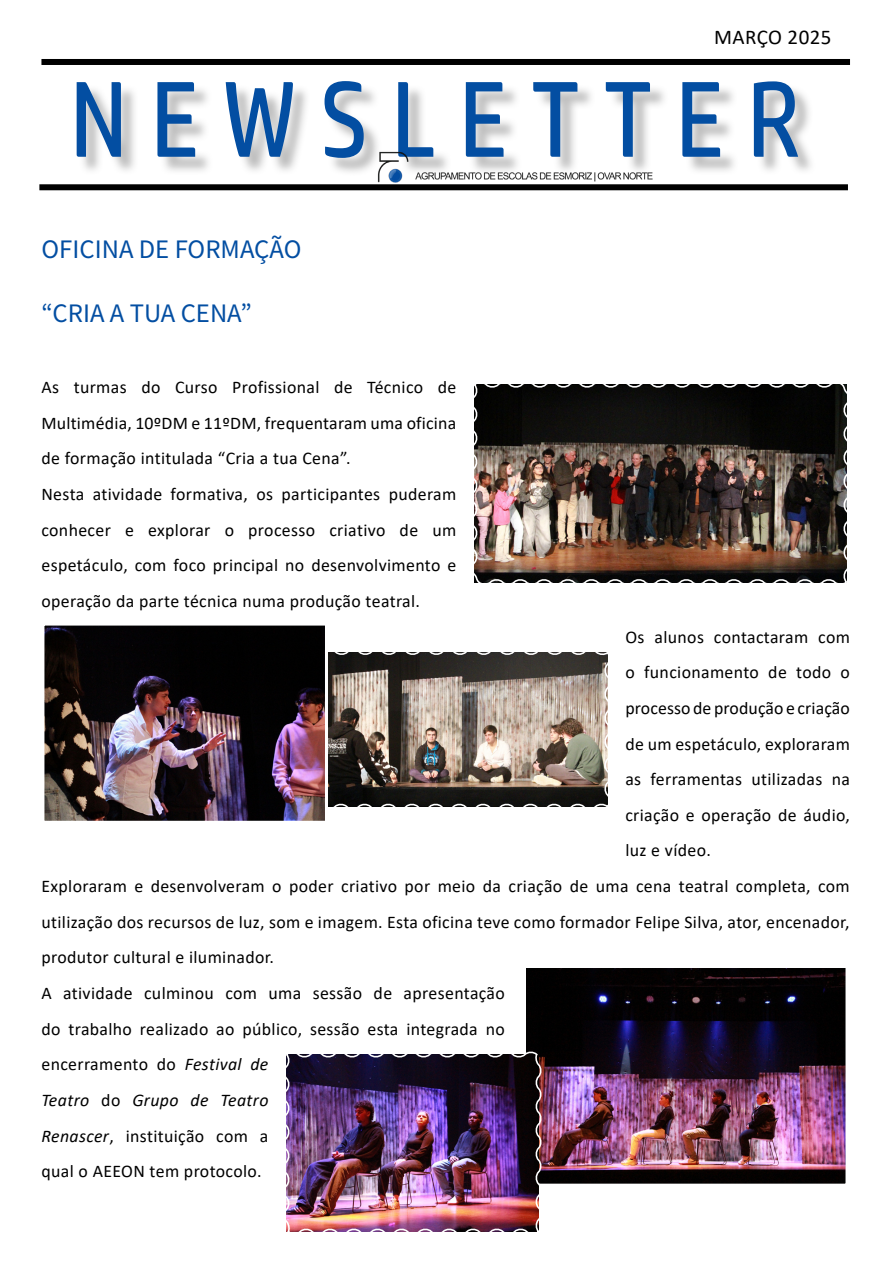
<style>
.page{position:relative;width:893px;height:1263px;background:#fff}
.page>*{position:absolute;margin:0;border:0;box-sizing:border-box;transform-origin:0 0}
.t1{font:103.5px "HP Simplified Hans";letter-spacing:.26em;color:#034ea2;scale:.87 1}
.t2{font:26.7px "Source Sans Variable";color:#034ea2}
.t3{font:21px "Calibri";letter-spacing:.02em;color:#000}
.t4{font:17.85px/35.7px "Calibri";letter-spacing:.02em;color:#000}
.t5{font:italic 17.85px "Calibri";letter-spacing:.02em;color:#000}
.s1{font-style:italic}
.s2{font-style:normal}
</style>
<div class="page">
<div style="left:41px;top:59px;width:809px;height:6px;background:#000"></div>
<div style="left:79px;top:83px;width:737px;height:93px;background:#a9a9a9;opacity:.75"></div>
<img style="left:372px;top:147px;width:285px;height:44px">
<img style="left:328px;top:652px;width:280px;height:155px">
<img style="left:45px;top:627px;width:279px;height:193px">
<div style="left:41px;top:623px;width:287px;height:201px;border:3px solid #fff"></div>
<div style="left:39px;top:184px;width:809px;height:6px;background:#000"></div>
<img style="left:527px;top:969px;width:317px;height:214px">
<div style="left:520px;top:959px;width:331px;height:231px;border:6px solid #fff"></div>
<img style="left:286px;top:1049px;width:258px;height:183px">
<img style="left:474px;top:384px;width:373px;height:199px">
<p class="t3" style="left:714px;top:23px;width:119px">MARÇO 2025</p>
<h1 class="t1" style="left:70px;top:64px;width:841px">NEWSLETTER</h1>
<h2 class="t2" style="left:41px;top:233px;width:262px">OFICINA DE FORMAÇÃO</h2>
<h2 class="t2" style="left:41px;top:297px;width:212px">“CRIA A TUA CENA”</h2>
<p class="t4" style="left:41px;top:369px;width:416px">As turmas do Curso Profissional de Técnico de Multimédia, 10ºDM e 11ºDM, frequentaram uma oficina de formação intitulada “Cria a tua Cena”.<br>Nesta atividade formativa, os participantes puderam conhecer e explorar o processo criativo de um espetáculo, com foco principal no desenvolvimento e operação da parte técnica numa produção teatral.</p>
<p class="t4" style="left:625px;top:618px;width:226px">Os alunos contactaram com</p>
<p class="t4" style="left:625px;top:654px;width:226px">o funcionamento de todo o</p>
<p class="t4" style="left:625px;top:690px;width:226px">processo de produção e criação</p>
<p class="t4" style="left:625px;top:725px;width:226px">de um espetáculo, exploraram</p>
<p class="t4" style="left:625px;top:761px;width:226px">as ferramentas utilizadas na</p>
<p class="t4" style="left:625px;top:796px;width:226px">criação e operação de áudio,</p>
<p class="t4" style="left:625px;top:832px;width:87px">luz e vídeo.</p>
<p class="t4" style="left:41px;top:868px;width:810px">Exploraram e desenvolveram o poder criativo por meio da criação de uma cena teatral completa, com</p>
<p class="t4" style="left:41px;top:903px;width:810px">utilização dos recursos de luz, som e imagem. Esta oficina teve como formador Felipe Silva, ator, encenador,</p>
<p class="t4" style="left:41px;top:939px;width:234px">produtor cultural e iluminador.</p>
<p class="t4" style="left:41px;top:975px;width:465px">A atividade culminou com uma sessão de apresentação</p>
<p class="t4" style="left:41px;top:1010px;width:465px">do trabalho realizado ao público, sessão esta integrada no</p>
<p class="t4" style="left:41px;top:1046px;width:229px">encerramento do <span class="s1">Festival de</span></p>
<p class="t5" style="left:41px;top:1088px;width:229px">Teatro <span class="s2">do</span> Grupo de Teatro</p>
<p class="t4" style="left:41px;top:1117px;width:228px"><span class="s1">Renascer</span>, instituição com a</p>
<p class="t4" style="left:41px;top:1153px;width:222px">qual o AEEON tem protocolo.</p>
</div>
